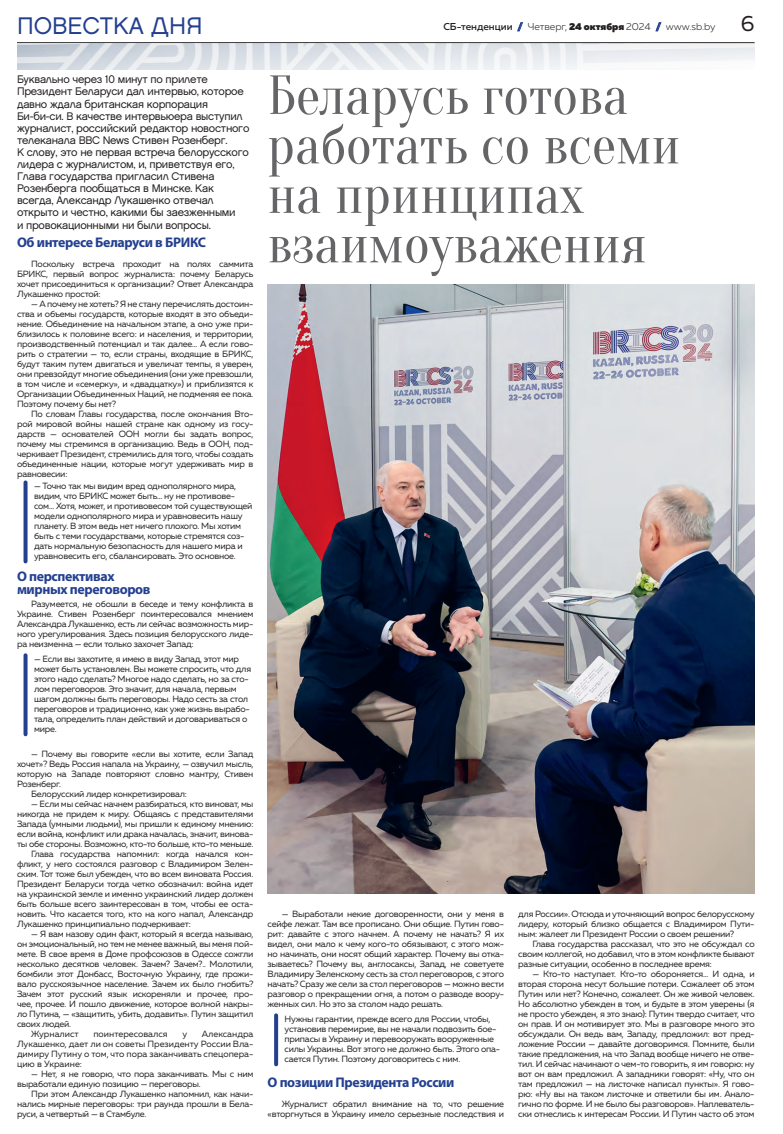
<style>
.page{position:relative;width:783px;height:1134px;background:#fff}
.page>*{position:absolute;margin:0;border:0;box-sizing:border-box;transform-origin:0 0}
.заг2{font:55px/49.5px "Oranienbaum";color:#656568}
.Колонтитул{font:24px "Chalet London Nineteen Sixty";color:#233f90}
.подзаголовок_синий{font:700 14px/13px "Myriad Pro";letter-spacing:-.025em;color:#233f90}
.лид{font:11px/12.1px "Chalet London Nineteen Sixty";letter-spacing:-.025em;color:#231f20}
.t1{font:300 10px "Muller";color:#231f20}
.врезка_синяя{font:9px/10px "Muller";letter-spacing:-.025em;color:#231f20;text-align:justify}
.врезка_синяя-2{font:9px "Muller";color:#231f20}
.s1{font-weight:500}
.s2{font-weight:900;color:#233f90}
.s3{font-weight:900}
.s4{font-weight:400;font-size:22px}
</style>
<div class="page">
<svg style="left:517px;top:22px;width:6px;height:9px"></svg>
<svg style="left:655px;top:22px;width:6px;height:9px"></svg>
<img style="left:17px;top:43px;width:737px;height:26px">
<svg style="left:24px;top:482px;width:4px;height:79px"></svg>
<svg style="left:24px;top:655px;width:4px;height:79px"></svg>
<svg style="left:274px;top:1015px;width:4px;height:49px"></svg>
<img style="left:267px;top:284px;width:487px;height:610px">
<p class="Колонтитул" style="left:17px;top:11px;width:187px">ПОВЕСТКА ДНЯ</p>
<p class="t1" style="left:443px;top:21px;width:312px"><span class="s1">СБ-тенденции</span> <span class="s2">/</span> Четверг, <span class="s3">24 октября</span> 2024 <span class="s2">/</span> www.sb.by <span class="s4">6</span></p>
<p class="лид" style="left:17px;top:73px;width:234px">Буквально через 10 минут по прилете Президент Беларуси дал интервью, которое давно ждала британская корпорация Би-би-си. В качестве интервьюера выступил журналист, российский редактор новостного телеканала BBC News Стивен Розенберг.<br>К слову, это не первая встреча белорусского лидера с журналистом, и, приветствуя его, Глава государства пригласил Стивена Розенберга пообщаться в Минске. Как всегда, Александр Лукашенко отвечал открыто и честно, какими бы заезженными<br>и провокационными ни были вопросы.</p>
<p class="подзаголовок_синий" style="left:17px;top:236px;width:190px">Об интересе Беларуси в БРИКС</p>
<p class="врезка_синяя" style="left:17px;top:258px;width:238px;text-indent:14px">Поскольку встреча проходит на полях саммита БРИКС, первый вопрос журналиста: почему Беларусь хочет присоединиться к организации? Ответ Александра Лукашенко простой:</p>
<p class="врезка_синяя" style="left:17px;top:298px;width:238px;text-indent:14px">— А почему не хотеть? Я не стану перечислять достоин&shy;ства и объемы государств, которые входят в это объеди&shy;нение. Объединение на начальном этапе, а оно уже при&shy;близилось к половине всего: и населения, и территории, производственный потенциал и так далее… А если гово&shy;рить о стратегии — то, если страны, входящие в БРИКС, будут таким путем двигаться и увеличат темпы, я уверен, они превзойдут многие объединения (они уже превзошли, в том числе и «семерку», и «двадцатку») и приблизятся к Организации Объединенных Наций, не подменяя ее пока.<br>Поэтому почему бы нет?</p>
<p class="врезка_синяя" style="left:17px;top:408px;width:238px;text-indent:14px">По словам Главы государства, после окончания Вто&shy;рой мировой войны нашей стране как одному из госу&shy;дарств — основателей ООН могли бы задать вопрос, почему мы стремимся в организацию. Ведь в ООН, под&shy;черкивает Президент, стремились для того, чтобы создать объединенные нации, которые могут удерживать мир в равновесии:</p>
<p class="врезка_синяя" style="left:34px;top:481px;width:220px;text-align:left">— Точно так мы видим вред однополярного мира, видим, что БРИКС может быть… ну не противове&shy;сом… Хотя, может, и противовесом той существующей модели однополярного мира и уравновесить нашу планету. В этом ведь нет ничего плохого. Мы хотим быть с теми государствами, которые стремятся соз&shy;дать нормальную безопасность для нашего мира и уравновесить его, сбалансировать. Это основное.</p>
<p class="подзаголовок_синий" style="left:17px;top:569px;width:135px">О перспективах мирных переговоров</p>
<p class="врезка_синяя" style="left:17px;top:598px;width:238px;text-indent:14px">Разумеется, не обошли в беседе и тему конфликта в Украине. Стивен Розенберг поинтересовался мнением Александра Лукашенко, есть ли сейчас возможность мир&shy;ного урегулирования. Здесь позиция белорусского лиде&shy;ра неизменна — если только захочет Запад:</p>
<p class="врезка_синяя" style="left:34px;top:654px;width:218px;text-align:left">— Если вы захотите, я имею в виду Запад, этот мир может быть установлен. Вы можете спросить, что для этого надо сделать? Многое надо сделать, но за сто&shy;лом переговоров. Это значит, для начала, первым шагом должны быть переговоры. Надо сесть за стол переговоров и традиционно, как уже жизнь вырабо&shy;тала, определить план действий и договариваться о мире.</p>
<p class="врезка_синяя" style="left:17px;top:748px;width:238px;text-indent:14px">— Почему вы говорите «если вы хотите, если Запад хочет»? Ведь Россия напала на Украину, — озвучил мысль, которую на Западе повторяют словно мантру, Стивен Розенберг.</p>
<p class="врезка_синяя" style="left:31px;top:788px;width:157px">Белорусский лидер конкретизировал:</p>
<p class="врезка_синяя" style="left:17px;top:798px;width:238px;text-indent:14px">— Если мы сейчас начнем разбираться, кто виноват, мы никогда не придем к миру. Общаясь с представителями Запада (умными людьми), мы пришли к единому мнению: если война, конфликт или драка началась, значит, винова&shy;ты обе стороны. Возможно, кто-то больше, кто-то меньше.</p>
<p class="врезка_синяя" style="left:17px;top:848px;width:238px;text-indent:14px">Глава государства напомнил: когда начался кон&shy;фликт, у него состоялся разговор с Владимиром Зелен&shy;ским. Тот тоже был убежден, что во всем виновата Россия.<br>Президент Беларуси тогда четко обозначил: война идет на украинской земле и именно украинский лидер должен быть больше всего заинтересован в том, чтобы ее оста&shy;новить. Что касается того, кто на кого напал, Александр Лукашенко принципиально подчеркивает:</p>
<p class="врезка_синяя" style="left:17px;top:928px;width:238px;text-indent:14px">— Я вам назову один факт, который я всегда называю, он эмоциональный, но тем не менее важный, вы меня пой&shy;мете. В свое время в Доме профсоюзов в Одессе сожгли несколько десятков человек. Зачем? Зачем?.. Молотили, бомбили этот Донбасс, Восточную Украину, где прожи&shy;вало русскоязычное население. Зачем их было гнобить?<br>Зачем этот русский язык искореняли и прочее, про&shy;чее, прочее. И пошло движение, которое волной накры&shy;ло Путина, — «защитить, убить, додавить». Путин защитил своих людей.</p>
<p class="врезка_синяя-2" style="left:31px;top:1028px;width:49px">Журналист</p>
<p class="врезка_синяя-2" style="left:93px;top:1028px;width:76px">поинтересовался</p>
<p class="врезка_синяя" style="left:182px;top:1028px;width:6px">у</p>
<p class="врезка_синяя" style="left:17px;top:1028px;width:238px;text-indent:185px">Александра Лукашенко, дает ли он советы Президенту России Вла&shy;димиру Путину о том, что пора заканчивать спецопера&shy;цию в Украине:</p>
<p class="врезка_синяя" style="left:17px;top:1068px;width:238px;text-indent:14px">— Нет, я не говорю, что пора заканчивать. Мы с ним выработали единую позицию — переговоры.</p>
<p class="врезка_синяя" style="left:17px;top:1088px;width:238px;text-indent:14px">При этом Александр Лукашенко напомнил, как начи&shy;нались мирные переговоры: три раунда прошли в Бела&shy;руси, а четвертый — в Стамбуле.</p>
<p class="заг2" style="left:267px;top:72px;width:414px">Беларусь готова работать со всеми на принципах взаимоуважения</p>
<p class="врезка_синяя" style="left:267px;top:908px;width:238px;text-indent:14px">— Выработали некие договоренности, они у меня в сейфе лежат. Там все прописано. Они общие. Путин гово&shy;рит: давайте с этого начнем. А почему не начать? Я их видел, они мало к чему кого-то обязывают, с этого мож&shy;но начинать, они носят общий характер. Почему вы отка&shy;зываетесь? Почему вы, англосаксы, Запад, не советуете Владимиру Зеленскому сесть за стол переговоров, с этого начать? Сразу же сели за стол переговоров — можно вести разговор о прекращении огня, а потом о разводе воору&shy;женных сил. Но это за столом надо решать.</p>
<p class="врезка_синяя" style="left:284px;top:1014px;width:217px;text-align:left">Нужны гарантии, прежде всего для России, чтобы, установив перемирие, вы не начали подвозить бое&shy;припасы в Украину и перевооружать вооруженные силы Украины. Вот этого не должно быть. Этого опа&shy;сается Путин. Поэтому договоритесь с ним.</p>
<p class="подзаголовок_синий" style="left:267px;top:1075px;width:188px">О позиции Президента России</p>
<p class="врезка_синяя" style="left:267px;top:1098px;width:238px;text-align:right">Журналист обратил внимание на то, что решение «вторгнуться в Украину имело серьезные последствия и</p>
<p class="врезка_синяя" style="left:518px;top:908px;width:238px">для России». Отсюда и уточняющий вопрос белорусскому лидеру, который близко общается с Владимиром Пути&shy;ным: жалеет ли Президент России о своем решении?</p>
<p class="врезка_синяя" style="left:518px;top:938px;width:238px;text-indent:14px">Глава государства рассказал, что это не обсуждал со своим коллегой, но добавил, что в этом конфликте бывают разные ситуации, особенно в последнее время:</p>
<p class="врезка_синяя" style="left:518px;top:968px;width:238px;text-indent:14px">— Кто-то наступает. Кто-то обороняется… И одна, и вторая сторона несут большие потери. Сожалеет об этом Путин или нет? Конечно, сожалеет. Он же живой человек.<br>Но абсолютно убежден в том, и будьте в этом уверены (я не просто убежден, я это знаю): Путин твердо считает, что он прав. И он мотивирует это. Мы в разговоре много это обсуждали. Он ведь вам, Западу, предложил: вот пред&shy;ложение России — давайте договоримся. Помните, были такие предложения, на что Запад вообще ничего не отве&shy;тил. И сейчас начинают о чем-то говорить, я им говорю: ну вот он вам предложил. А западники говорят: «Ну, что он там предложил — на листочке написал пункты». Я гово&shy;рю: «Ну вы на таком листочке и ответили бы им. Анало&shy;гично по форме. И не было бы разговоров». Наплеватель&shy;ски отнеслись к интересам России. И Путин часто об этом</p>
</div>
